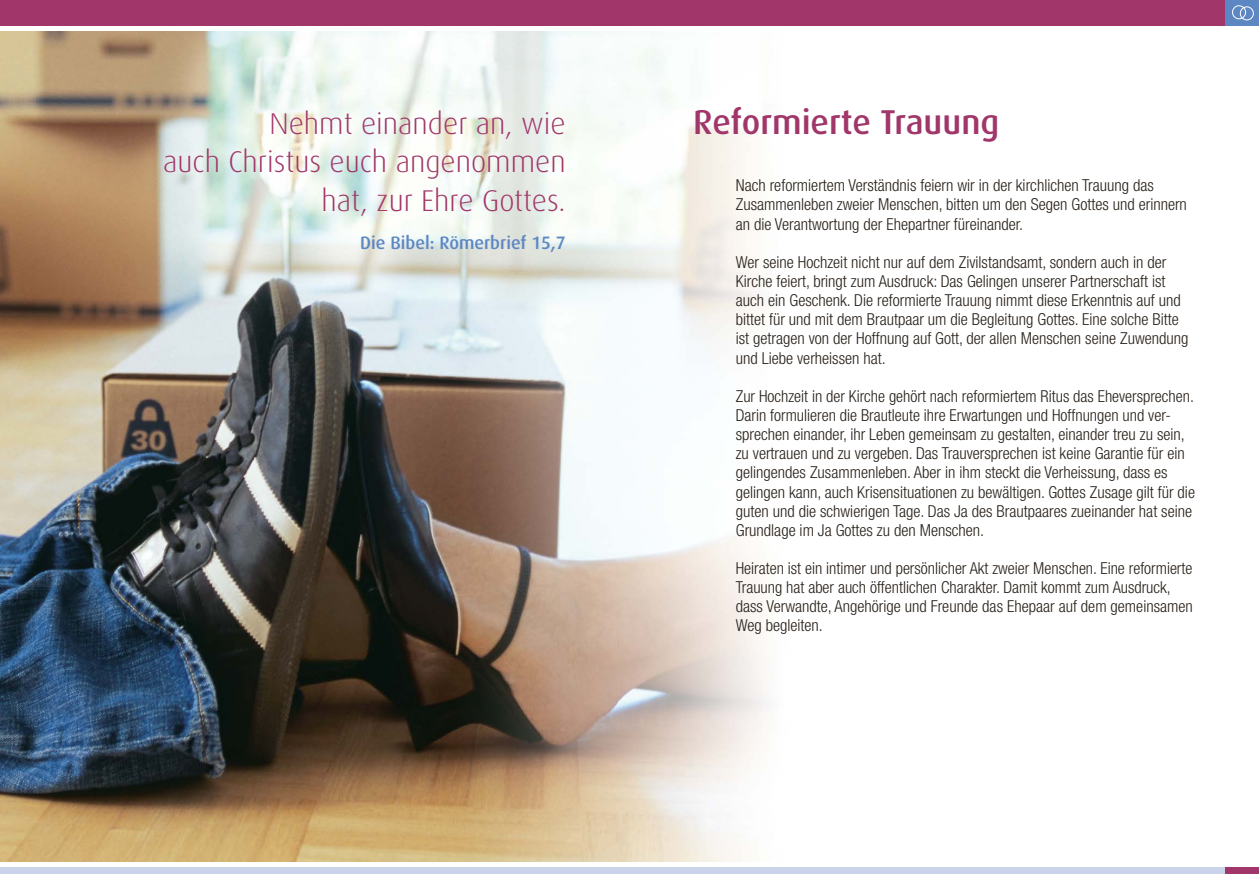
<style>
.page{position:relative;width:1259px;height:893px;background:#fff}
.page>*{position:absolute;margin:0;border:0;box-sizing:border-box;transform-origin:0 0}
.t1{font:500 34.5px "Dax";color:#a03669}
.t2{font:300 30px/38.2px "Dax";color:#a03669;text-align:right}
.t3{font:500 18px "Dax";color:#5c87c2}
.t4{font:300 condensed 16.5px/19.2px "Helvetica Neue LT Std";color:#29211a}
</style>
<div class="page">
<div style="left:1225px;top:0;width:34px;height:26px;background:#5c87c2"></div>
<div style="left:0;top:0;width:1225px;height:26px;background:#a03669"></div>
<div style="left:1225px;top:867px;width:34px;height:7px;background:#a03669"></div>
<div style="left:1240px;top:6px;width:13px;height:14px;border:1px solid #fff;border-radius:50%"></div>
<div style="left:1232px;top:5px;width:14px;height:14px;border:1px solid #fff;border-radius:50%"></div>
<div style="left:0;top:867px;width:1225px;height:7px;background:#cbd3eb"></div>
<img style="left:0;top:32px;width:769px;height:829px">
<h2 class="t2" style="left:163px;top:105px;width:404px">Nehmt einander an, wie<br>auch Christus euch angenommen hat, zur Ehre Gottes.</h2>
<p class="t3" style="left:360px;top:232px;width:207px">Die Bibel: Römerbrief 15,7</p>
<h1 class="t1" style="left:693px;top:103px;width:307px">Reformierte Trauung</h1>
<p class="t4" style="left:736px;top:176px;width:453px">Nach reformiertem Verständnis feiern wir in der kirchlichen Trauung das<br>Zusammenleben zweier Menschen, bitten um den Segen Gottes und erinnern an die Verantwortung der Ehepartner füreinander.</p>
<p class="t4" style="left:736px;top:252px;width:454px">Wer seine Hochzeit nicht nur auf dem Zivilstandsamt, sondern auch in der Kirche feiert, bringt zum Ausdruck: Das Gelingen unserer Partnerschaft ist auch ein Geschenk. Die reformierte Trauung nimmt diese Erkenntnis auf und bittet für und mit dem Brautpaar um die Begleitung Gottes. Eine solche Bitte ist getragen von der Hoffnung auf Gott, der allen Menschen seine Zuwendung und Liebe verheissen hat.</p>
<p class="t4" style="left:736px;top:386px;width:461px">Zur Hochzeit in der Kirche gehört nach reformiertem Ritus das Eheversprechen.<br>Darin formulieren die Brautleute ihre Erwartungen und Hoffnungen und ver&shy;sprechen einander, ihr Leben gemeinsam zu gestalten, einander treu zu sein, zu vertrauen und zu vergeben. Das Trauversprechen ist keine Garantie für ein gelingendes Zusammenleben. Aber in ihm steckt die Verheissung, dass es gelingen kann, auch Krisensituationen zu bewältigen. Gottes Zusage gilt für die guten und die schwierigen Tage. Das Ja des Brautpaares zueinander hat seine Grundlage im Ja Gottes zu den Menschen.</p>
<p class="t4" style="left:736px;top:558px;width:458px">Heiraten ist ein intimer und persönlicher Akt zweier Menschen. Eine reformierte Trauung hat aber auch öffentlichen Charakter. Damit kommt zum Ausdruck, dass Verwandte, Angehörige und Freunde das Ehepaar auf dem gemeinsamen Weg begleiten.</p>
</div>
